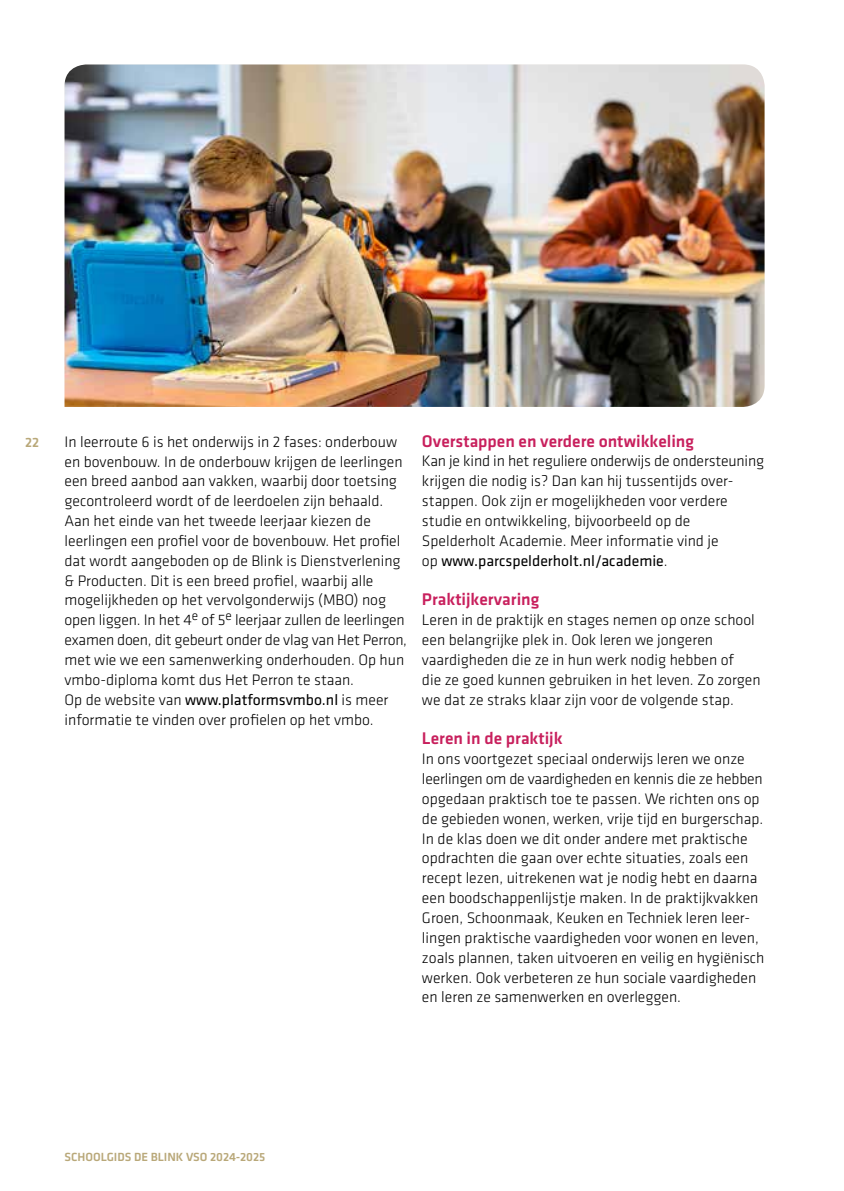
<style>
.page{position:relative;width:844px;height:1191px;background:#fff}
.page>*{position:absolute;margin:0;border:0;box-sizing:border-box;transform-origin:0 0}
.t1{font:500 17.5px "Klavika";color:#c8205d}
.t2{font:300 15.75px/19.8px "Klavika";color:#000}
.t3{font:500 14px "Klavika";color:#b9a879}
.t4{font:500 12.25px "Klavika";color:#b9a879}
.s1{font-weight:400}
</style>
<div class="page">
<img style="left:64px;top:64px;width:700px;height:343px">
<p class="t3" style="left:25px;top:434px;width:16px">22</p>
<p class="t2" style="left:64px;top:432px;width:344px">In leerroute 6 is het onderwijs in 2 fases: onderbouw en bovenbouw. In de onderbouw krijgen de leerlingen een breed aanbod aan vakken, waarbij door toetsing gecontroleerd wordt of de leerdoelen zijn behaald.<br>Aan het einde van het tweede leerjaar kiezen de leerlingen een profiel voor de bovenbouw. Het profiel dat wordt aangeboden op de Blink is Dienstverlening &amp; Producten. Dit is een breed profiel, waarbij alle mogelijkheden op het vervolgonderwijs (MBO) nog open liggen. In het 4<sup>e</sup> of 5<sup>e</sup> leerjaar zullen de leerlingen examen doen, dit gebeurt onder de vlag van Het Perron, met wie we een samenwerking onderhouden. Op hun vmbo-diploma komt dus Het Perron te staan.<br>Op de website van <span class="s1">www.platformsvmbo.nl</span> is meer informatie te vinden over profielen op het vmbo.</p>
<p class="t1" style="left:422px;top:431px;width:273px">Overstappen en verdere ontwikkeling</p>
<p class="t2" style="left:422px;top:451px;width:343px">Kan je kind in het reguliere onderwijs de ondersteuning krijgen die nodig is? Dan kan hij tussentijds over&shy;stappen. Ook zijn er mogelijkheden voor verdere studie en ontwikkeling, bijvoorbeeld op de Spelderholt Academie. Meer informatie vind je<br>op <span class="s1">www.parcspelderholt.nl/academie</span>.</p>
<p class="t1" style="left:422px;top:590px;width:119px">Praktijkervaring</p>
<p class="t2" style="left:422px;top:610px;width:340px">Leren in de praktijk en stages nemen op onze school een belangrijke plek in. Ook leren we jongeren vaardigheden die ze in hun werk nodig hebben of<br>die ze goed kunnen gebruiken in het leven. Zo zorgen we dat ze straks klaar zijn voor de volgende stap.</p>
<p class="t1" style="left:422px;top:729px;width:142px">Leren in de praktijk</p>
<p class="t2" style="left:422px;top:749px;width:344px">In ons voortgezet speciaal onderwijs leren we onze leerlingen om de vaardigheden en kennis die ze hebben opgedaan praktisch toe te passen. We richten ons op de gebieden wonen, werken, vrije tijd en burgerschap.<br>In de klas doen we dit onder andere met praktische opdrachten die gaan over echte situaties, zoals een recept lezen, uitrekenen wat je nodig hebt en daarna een boodschappenlijstje maken. In de praktijkvakken Groen, Schoonmaak, Keuken en Techniek leren leer&shy;lingen praktische vaardigheden voor wonen en leven, zoals plannen, taken uitvoeren en veilig en hygiënisch werken. Ook verbeteren ze hun sociale vaardigheden en leren ze samenwerken en overleggen.</p>
<p class="t4" style="left:64px;top:1150px;width:202px">SCHOOLGIDS DE BLINK VSO 2024-2025</p>
</div>
